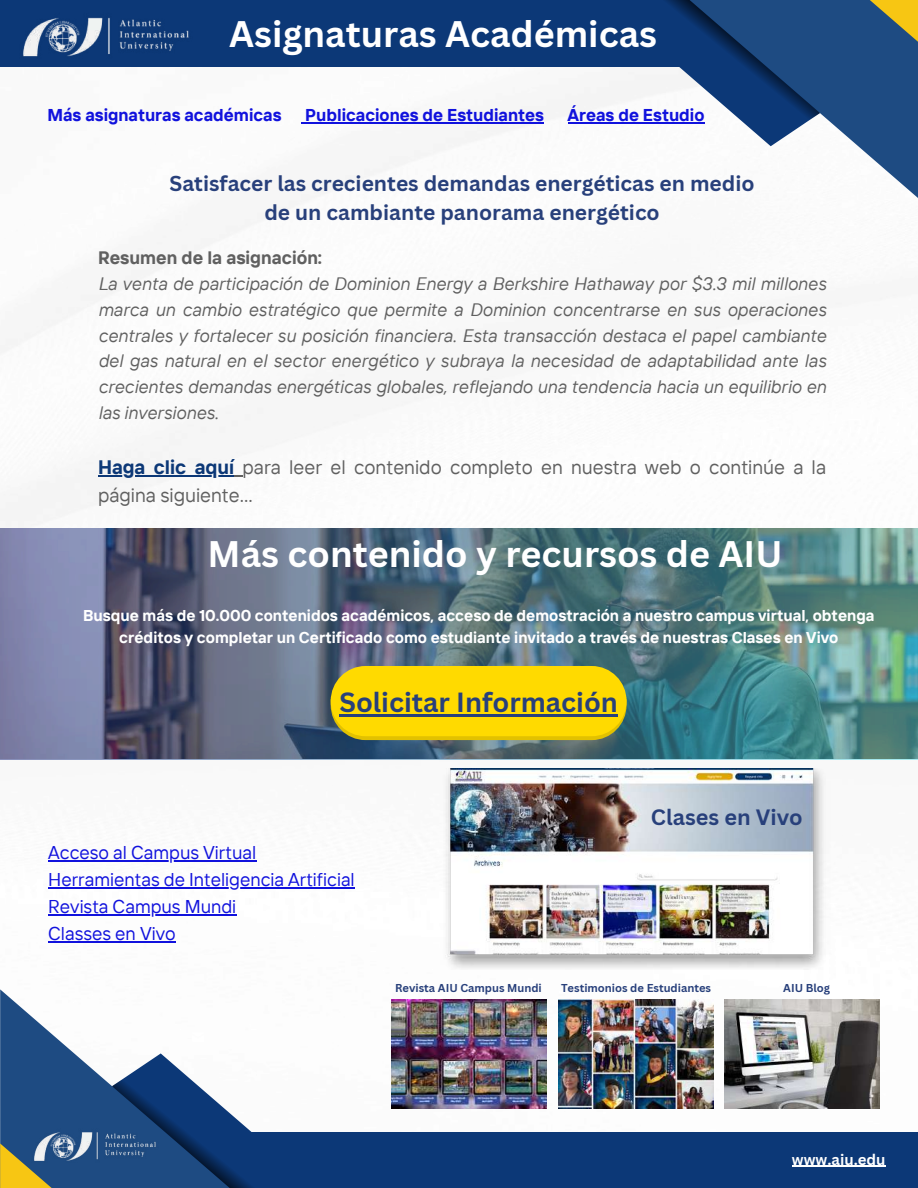
<style>
.page{position:relative;width:918px;height:1188px;background:#fff}
.page>*{position:absolute;margin:0;border:0;box-sizing:border-box;transform-origin:0 0}
.t1{font:700 36px "Canva Sans";color:#fff}
.t2{font:700 27px "Canva Sans";color:#28407b}
.t3{font:700 21.6px "Canva Sans";color:#28407b}
.t4{font:700 21px/29.2px "Canva Sans";color:#28407b;text-align:center}
.t5{font:19.5px/28.2px "TT Interphases";color:#606060}
.t6{font:18.45px/27px "TT Interphases";color:#1112dd}
.t7{font:italic 18px/25.8px "TT Interphases";color:#606060;text-align:justify}
.t8{font:700 18px "TT Interphases";color:#606060}
.t9{font:700 17.1px "TT Interphases";color:#1112dd}
.t10{font:700 15.6px/22.5px "TT Interphases";color:#fff;text-align:center}
.t11{font:700 15px "Canva Sans";color:#fff}
.t12{font:700 11.1px "Canva Sans";color:#28407b}
.s1{font-weight:700;color:#0c3877}
</style>
<div class="page">
<img style="left:0;top:66px;width:918px;height:1043px">
<div style="left:175px;top:1132px;width:743px;height:56px;background:#0c3877"></div>
<svg style="left:0;top:989px;width:282px;height:199px"></svg>
<svg style="left:0;top:1143px;width:104px;height:45px;background:#757c55"></svg>
<svg style="left:112px;top:1053px;width:257px;height:135px"></svg>
<img style="left:0;top:529px;width:918px;height:230px">
<svg style="left:192px;top:1032px;width:12px;height:10px"></svg>
<svg style="left:331px;top:707px;width:296px;height:33px;background:#ab9f20"></svg>
<div style="left:331px;top:666px;width:296px;height:70px;background:#ffda00;border-radius:35px"></div>
<hr style="left:305px;top:122px;width:239px;height:1px;background:#1112dd">
<div style="left:0;top:0;width:699px;height:66px;background:#0c3877"></div>
<svg style="left:648px;top:0;width:270px;height:211px"></svg>
<svg style="left:828px;top:0;width:90px;height:55px;background:#4a646b"></svg>
<svg style="left:560px;top:0;width:260px;height:146px"></svg>
<img style="left:20px;top:17px;width:172px;height:50px">
<img style="left:31px;top:1124px;width:127px;height:44px">
<img style="left:423px;top:768px;width:424px;height:201px">
<img style="left:392px;top:999px;width:155px;height:110px">
<hr style="left:98px;top:475px;width:136px;height:2px;background:#0c3877">
<svg style="left:234px;top:475px;width:8px;height:2px"></svg>
<hr style="left:339px;top:715px;width:279px;height:2px;background:#28407b">
<hr style="left:48px;top:860px;width:208px;height:1px;background:#1112dd">
<hr style="left:48px;top:887px;width:307px;height:1px;background:#1112dd">
<hr style="left:48px;top:914px;width:188px;height:1px;background:#1112dd">
<hr style="left:48px;top:941px;width:128px;height:1px;background:#1112dd">
<hr style="left:792px;top:1166px;width:94px;height:1px;background:#fff">
<img style="left:559px;top:999px;width:155px;height:110px">
<img style="left:725px;top:999px;width:155px;height:110px">
<h1 class="t1" style="left:229px;top:9px;width:429px">Asignaturas Académicas</h1>
<p class="t9" style="left:47px;top:104px;width:236px">Más asignaturas académicas</p>
<p class="t9" style="left:305px;top:104px;width:240px">Publicaciones de Estudiantes</p>
<p class="t9" style="left:568px;top:104px;width:138px">Áreas de Estudio</p>
<p class="t4" style="left:169px;top:168px;width:587px">Satisfacer las crecientes demandas energéticas en medio de un cambiante panorama energético</p>
<p class="t8" style="left:98px;top:246px;width:226px">Resumen de la asignación:</p>
<p class="t7" style="left:98px;top:270px;width:730px">La venta de participación de Dominion Energy a Berkshire Hathaway por $3.3 mil millones marca un cambio estratégico que permite a Dominion concentrarse en sus operaciones centrales y fortalecer su posición financiera. Esta transacción destaca el papel cambiante del gas natural en el sector energético y subraya la necesidad de adaptabilidad ante las crecientes demandas energéticas globales, reflejando una tendencia hacia un equilibrio en las inversiones.</p>
<p class="t5" style="left:98px;top:453px;width:730px"><span class="s1">Haga clic aquí</span> para leer el contenido completo en nuestra web o continúe a la página siguiente...</p>
<h1 class="t1" style="left:208px;top:529px;width:576px">Más contenido y recursos de AIU</h1>
<p class="t10" style="left:83px;top:604px;width:793px">Busque más de 10.000 contenidos académicos, acceso de demostración a nuestro campus virtual, obtenga créditos y completar un Certificado como estudiante invitado a través de nuestras Clases en Vivo</p>
<h2 class="t2" style="left:339px;top:684px;width:280px">Solicitar Información</h2>
<p class="t6" style="left:48px;top:838px;width:308px">Acceso al Campus Virtual<br>Herramientas de Inteligencia Artificial<br>Revista Campus Mundi<br>Classes en Vivo</p>
<p class="t3" style="left:651px;top:801px;width:153px">Clases en Vivo</p>
<p class="t12" style="left:395px;top:980px;width:148px">Revista AIU Campus Mundi</p>
<p class="t12" style="left:561px;top:980px;width:152px">Testimonios de Estudiantes</p>
<p class="t12" style="left:783px;top:980px;width:48px">AIU Blog</p>
<p class="t11" style="left:792px;top:1149px;width:95px">www.aiu.edu</p>
</div>
